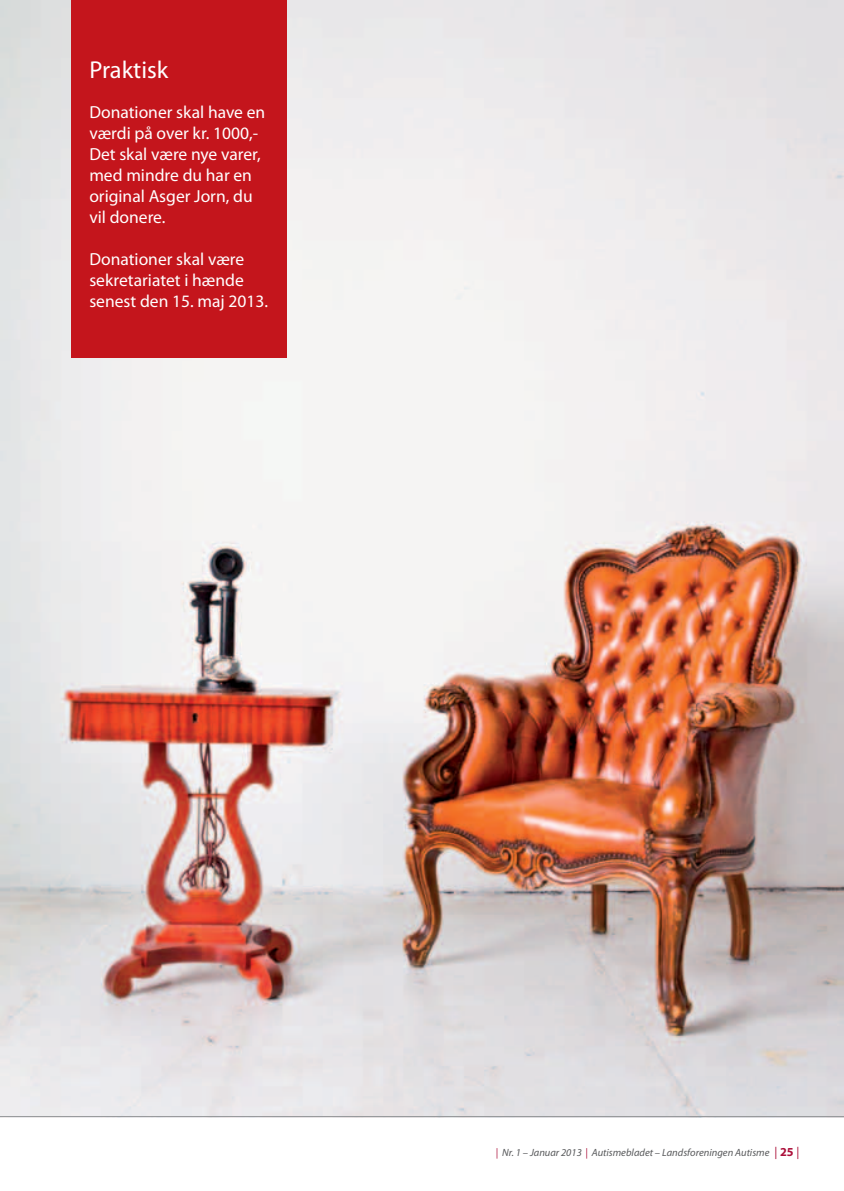
<style>
.page{position:relative;width:844px;height:1191px;background:#fff}
.page>*{position:absolute;margin:0;border:0;box-sizing:border-box;transform-origin:0 0}
.t1{font:24.5px "Myriad Pro";color:#fff}
.t2{font:17.5px/21px "Myriad Pro";color:#fff}
.t3{font:italic 10.5px "Myriad Pro";color:#58595b}
.s1{color:#ac113b}
.s2{font-style:normal;font-size:12.25px;color:#ac113b}
.s3{font-weight:700;font-style:normal;font-size:12.25px;color:#ac113b}
</style>
<div class="page">
<img style="left:0;top:0;width:843px;height:1116px">
<hr style="left:0;top:1116px;width:843px;height:1px;background:#949698">
<div style="left:71px;top:0;width:215px;height:357px;background:#c4151c"></div>
<h1 class="t1" style="left:89px;top:55px;width:80px">Praktisk</h1>
<p class="t2" style="left:89px;top:101px;width:177px">Donationer skal have en værdi på over kr. 1000,-<br>Det skal være nye varer, med mindre du har en original Asger Jorn, du vil donere.</p>
<p class="t2" style="left:89px;top:248px;width:180px">Donationer skal være sekretariatet i hænde senest den 15. maj 2013.</p>
<p class="t3" style="left:496px;top:1145px;width:305px"><span class="s1">|</span> Nr. 1 – Januar 2013 <span class="s1">|</span> Autismebladet – Landsforeningen Autisme <span class="s2">|</span> <span class="s3">25</span> <span class="s2">|</span></p>
</div>
